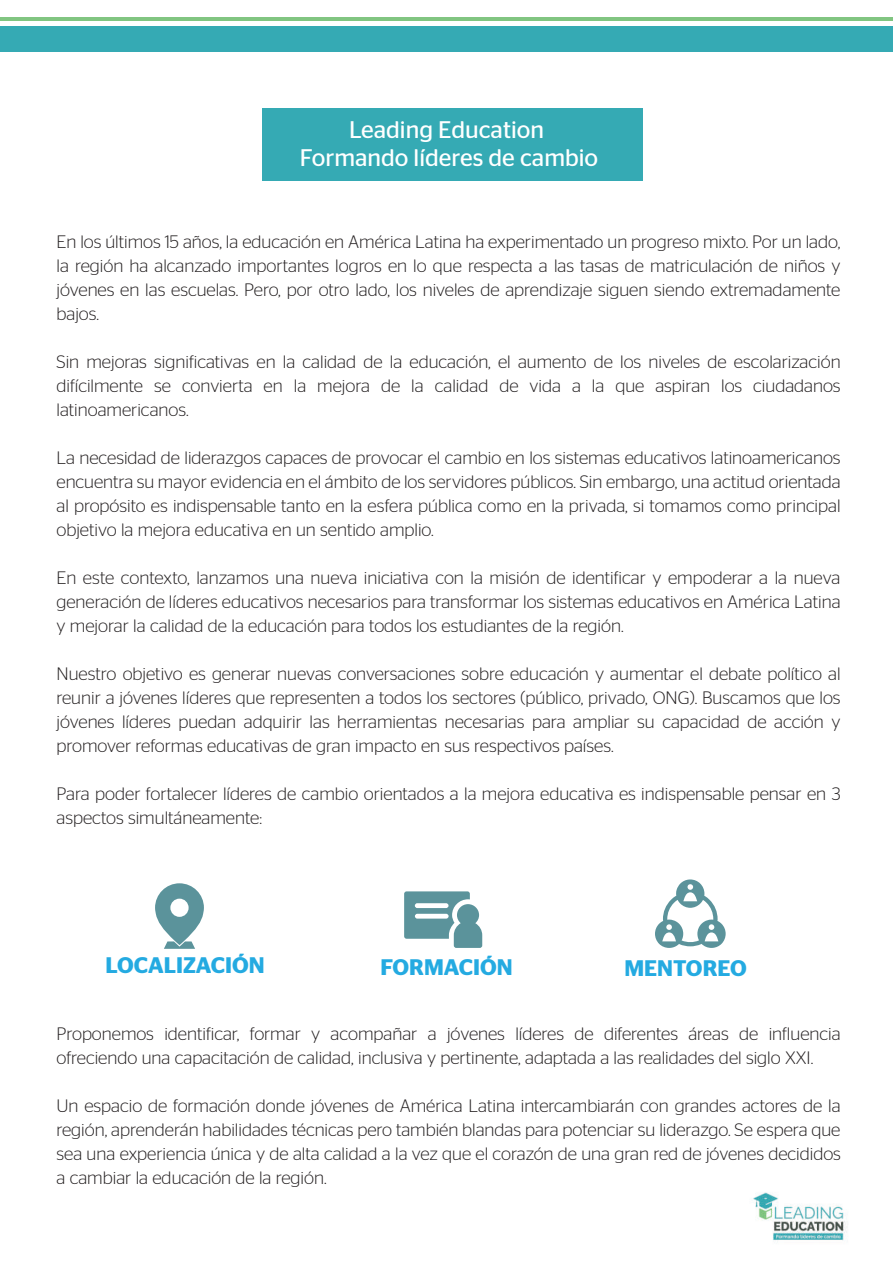
<style>
.page{position:relative;width:893px;height:1263px;background:#fff}
.page>*{position:absolute;margin:0;border:0;box-sizing:border-box;transform-origin:0 0}
.t1{font:24px/28.8px "Stag Sans";color:#fff;text-align:center}
.t2{font:600 22.5px "Stag Sans";color:#24aae1}
.t3{font:300 18px/24px "Stag Sans";color:#231f20;text-align:justify}
</style>
<div class="page">
<div style="left:262px;top:108px;width:381px;height:72px;background:#35aab4"></div>
<hr style="left:0;top:18px;width:893px;height:3px;background:#81c581">
<div style="left:0;top:27px;width:893px;height:25px;background:#35aab4"></div>
<img style="left:753px;top:1192px;width:95px;height:50px">
<svg style="left:155px;top:883px;width:49px;height:66px"></svg>
<svg style="left:404px;top:891px;width:78px;height:57px"></svg>
<svg style="left:655px;top:879px;width:71px;height:69px"></svg>
<h1 class="t1" style="left:300px;top:115px;width:300px">Leading Education<br>Formando líderes de cambio</h1>
<p class="t3" style="left:57px;top:230px;width:785px">En los últimos 15 años, la educación en América Latina ha experimentado un progreso mixto. Por un lado, la región ha alcanzado importantes logros en lo que respecta a las tasas de matriculación de niños y jóvenes en las escuelas. Pero, por otro lado, los niveles de aprendizaje siguen siendo extremadamente bajos.</p>
<p class="t3" style="left:57px;top:350px;width:786px">Sin mejoras significativas en la calidad de la educación, el aumento de los niveles de escolarización difícilmente se convierta en la mejora de la calidad de vida a la que aspiran los ciudadanos latinoamericanos.</p>
<p class="t3" style="left:57px;top:446px;width:786px">La necesidad de liderazgos capaces de provocar el cambio en los sistemas educativos latinoamericanos encuentra su mayor evidencia en el ámbito de los servidores públicos. Sin embargo, una actitud orientada al propósito es indispensable tanto en la esfera pública como en la privada, si tomamos como principal objetivo la mejora educativa en un sentido amplio.</p>
<p class="t3" style="left:57px;top:566px;width:785px">En este contexto, lanzamos una nueva iniciativa con la misión de identificar y empoderar a la nueva generación de líderes educativos necesarios para transformar los sistemas educativos en América Latina y mejorar la calidad de la educación para todos los estudiantes de la región.</p>
<p class="t3" style="left:57px;top:662px;width:786px">Nuestro objetivo es generar nuevas conversaciones sobre educación y aumentar el debate político al reunir a jóvenes líderes que representen a todos los sectores (público, privado, ONG). Buscamos que los jóvenes líderes puedan adquirir las herramientas necesarias para ampliar su capacidad de acción y promover reformas educativas de gran impacto en sus respectivos países.</p>
<p class="t3" style="left:57px;top:782px;width:785px">Para poder fortalecer líderes de cambio orientados a la mejora educativa es indispensable pensar en 3 aspectos simultáneamente:</p>
<p class="t2" style="left:106px;top:952px;width:161px">LOCALIZACIÓN</p>
<p class="t2" style="left:380px;top:954px;width:134px">FORMACIÓN</p>
<p class="t2" style="left:624px;top:955px;width:124px">MENTOREO</p>
<p class="t3" style="left:57px;top:1022px;width:785px">Proponemos identificar, formar y acompañar a jóvenes líderes de diferentes áreas de influencia ofreciendo una capacitación de calidad, inclusiva y pertinente, adaptada a las realidades del siglo XXI.</p>
<p class="t3" style="left:57px;top:1094px;width:786px">Un espacio de formación donde jóvenes de América Latina intercambiarán con grandes actores de la región, aprenderán habilidades técnicas pero también blandas para potenciar su liderazgo. Se espera que sea una experiencia única y de alta calidad a la vez que el corazón de una gran red de jóvenes decididos a cambiar la educación de la región.</p>
</div>
